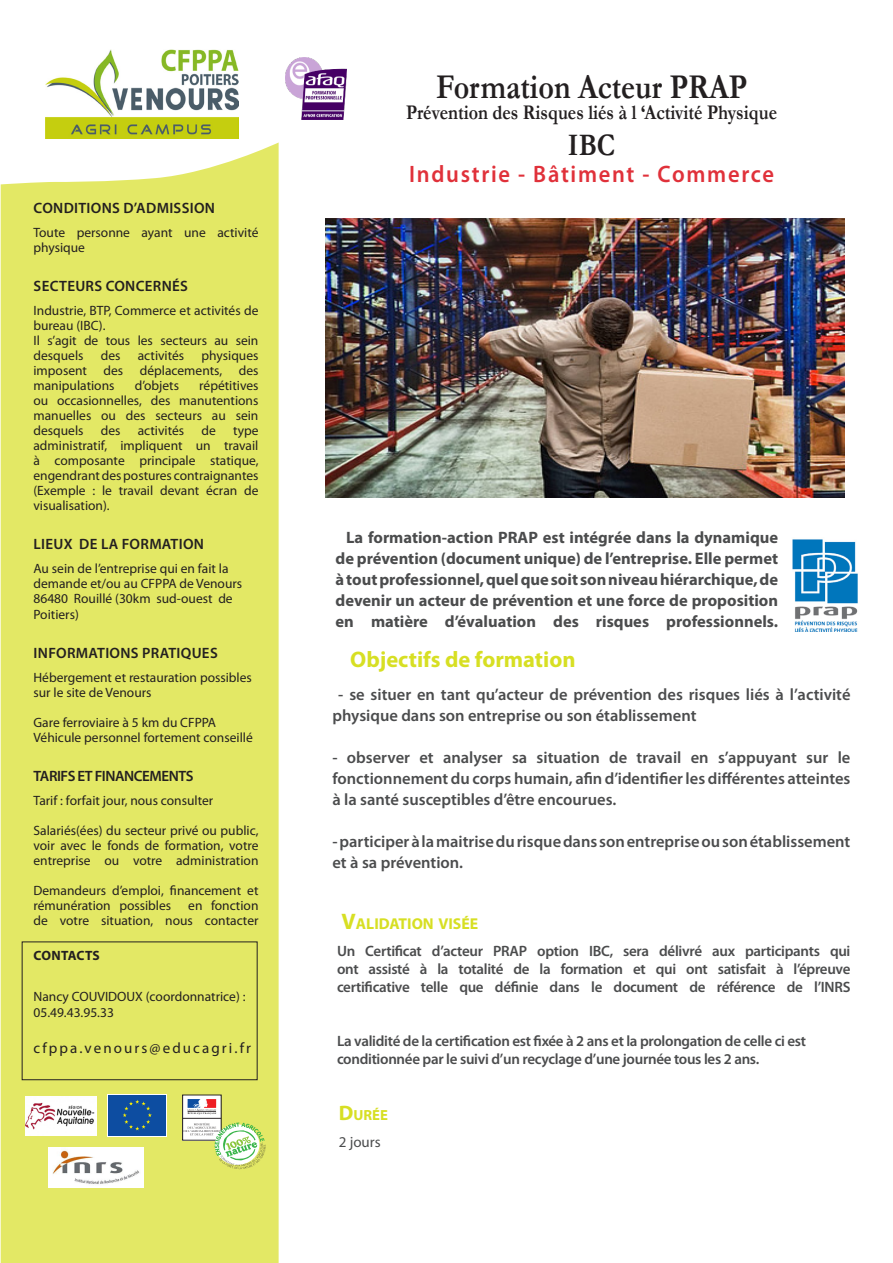
<style>
.page{position:relative;width:893px;height:1263px;background:#fff}
.page>*{position:absolute;margin:0;border:0;box-sizing:border-box;transform-origin:0 0}
.t1{font:700 35.1px "Garamond";color:#231f20;scale:.85 1}
.t2{font:700 31.65px "Garamond";color:#231f20;scale:.85 1}
.t3{font:600 23.85px "Myriad Pro";letter-spacing:.075em;color:#e0313a;scale:.94 1}
.t4{font:700 22.5px "Myriad Pro";color:#d7df23}
.t5{font:700 21px "Garamond";color:#231f20;scale:.85 1}
.t6{font:600 16.5px/21px "Myriad Pro";color:#4b4c4d}
.t7{font:700 16.5px/21px "Myriad Pro";color:#4b4c4d;text-align:justify}
.t8{font:700 15.75px "Myriad Pro";color:#d7df23}
.t9{font:600 15px/18px "Myriad Pro";letter-spacing:-.02em;color:#4b4c4d;text-align:justify}
.t10{font:600 15px "Myriad Pro";letter-spacing:.02em;color:#231f20}
.t11{font:15px "Myriad Pro";letter-spacing:.14em;color:#231f20}
.t12{font:600 15px "Myriad Pro";letter-spacing:-.03em;color:#231f20}
.t13{font:15px "Myriad Pro";color:#4b4c4d}
.t14{font:700 14.7px "Myriad Pro";color:#d7df23}
.t15{font:13.5px/15px "Myriad Pro";color:#231f20}
.t16{font:700 13.5px "Myriad Pro";letter-spacing:.01em;color:#231f20}
.s1{font-size:22.5px}
.s2{font-size:21px}
</style>
<div class="page">
<div style="left:1px;top:142px;width:278px;height:1121px;background:#e3e865"></div>
<div style="left:183px;top:1095px;width:38px;height:45px;background:#fff"></div>
<div style="left:182px;top:1095px;width:39px;height:45px;border:1px solid #231f20"></div>
<svg style="left:187px;top:1099px;width:29px;height:15px"></svg>
<hr style="left:183px;top:1118px;width:38px;height:1px;background:#231f20">
<svg style="left:183px;top:1122px;width:83px;height:47px"></svg>
<img style="left:26px;top:1096px;width:70px;height:39px">
<div style="left:22px;top:942px;width:235px;height:138px;border:1px solid #231f20"></div>
<div style="left:107px;top:1094px;width:60px;height:43px;background:#0d4da1"></div>
<svg style="left:123px;top:1100px;width:29px;height:30px"></svg>
<img style="left:45px;top:50px;width:193px;height:88px">
<img style="left:792px;top:539px;width:66px;height:92px">
<img style="left:49px;top:1148px;width:95px;height:39px">
<img style="left:285px;top:57px;width:62px;height:62px">
<img style="left:325px;top:218px;width:519px;height:279px">
<p class="t10" style="left:34px;top:199px;width:183px">CONDITIONS D’ADMISSION</p>
<p class="t15" style="left:33px;top:225px;width:226px">Toute personne ayant une activité physique</p>
<p class="t10" style="left:34px;top:277px;width:156px">SECTEURS CONCERNÉS</p>
<p class="t15" style="left:33px;top:303px;width:226px">Industrie, BTP, Commerce et activités de bureau (IBC).</p>
<p class="t15" style="left:33px;top:333px;width:226px">Il s’agit de tous les secteurs au sein desquels</p>
<p class="t15" style="left:33px;top:348px;width:227px;text-align:justify;text-indent:168px">physiques imposent des déplacements, des manipulations</p>
<p class="t15" style="left:101px;top:348px;width:21px">des</p>
<p class="t15" style="left:138px;top:348px;width:48px">activités</p>
<p class="t15" style="left:135px;top:378px;width:46px">d’objets</p>
<p class="t15" style="left:33px;top:378px;width:227px;text-align:justify;text-indent:166px">répétitives ou occasionnelles, des manutentions manuelles ou des secteurs au sein desquels</p>
<p class="t15" style="left:101px;top:423px;width:21px">des</p>
<p class="t15" style="left:138px;top:423px;width:48px">activités</p>
<p class="t15" style="left:201px;top:423px;width:16px">de</p>
<p class="t15" style="left:33px;top:423px;width:227px;text-align:justify;text-indent:200px">type administratif, impliquent un travail à composante principale statique, engendrant des postures contraignantes (Exemple : le travail devant écran de visualisation).</p>
<p class="t10" style="left:34px;top:535px;width:172px">LIEUX DE LA FORMATION</p>
<p class="t15" style="left:33px;top:561px;width:210px;line-height:15.5px">Au sein de l’entreprise qui en fait la demande et/ou au CFPPA de Venours<br>86480 Rouillé (30km sud-ouest de<br>Poitiers)</p>
<p class="t10" style="left:34px;top:644px;width:186px">INFORMATIONS PRATIQUES</p>
<p class="t15" style="left:33px;top:670px;width:220px">Hébergement et restauration possibles sur le site de Venours</p>
<p class="t15" style="left:33px;top:715px;width:184px">Gare ferroviaire à 5 km du CFPPA</p>
<p class="t15" style="left:33px;top:730px;width:221px">Véhicule personnel fortement conseillé</p>
<p class="t12" style="left:34px;top:767px;width:161px">TARIFS ET FINANCEMENTS</p>
<p class="t15" style="left:33px;top:793px;width:181px">Tarif : forfait jour, nous consulter</p>
<p class="t15" style="left:33px;top:823px;width:227px;text-align:justify">Salariés(ées) du secteur privé ou public, voir avec le fonds de formation, votre entreprise ou votre administration</p>
<p class="t15" style="left:33px;top:883px;width:227px">Demandeurs d’emploi, financement et rémunération possibles</p>
<p class="t15" style="left:33px;top:898px;width:227px;text-align:right">en fonction<br>de votre situation, nous contacter</p>
<p class="t16" style="left:34px;top:946px;width:68px">CONTACTS</p>
<p class="t15" style="left:33px;top:988px;width:214px;line-height:16.2px">Nancy COUVIDOUX (coordonnatrice) :<br>05.49.43.95.33</p>
<p class="t11" style="left:33px;top:1039px;width:219px">cfppa.venours@educagri.fr</p>
<p class="t1" style="left:436px;top:63px;width:368px">Formation Acteur PRAP</p>
<p class="t5" style="left:406px;top:98px;width:438px">Prévention des Risques liés à l ‘Activité Physique</p>
<p class="t2" style="left:568px;top:124px;width:57px">IBC</p>
<p class="t3" style="left:409px;top:159px;width:390px">Industrie - Bâtiment - Commerce</p>
<p class="t7" style="left:336px;top:526px;width:444px;text-indent:10px">La formation-action PRAP est intégrée dans la dynamique de prévention (document unique) de l’entreprise. Elle permet à tout professionnel, quel que soit son niveau hiérarchique, de devenir un acteur de prévention et une force de proposition en matière d’évaluation des risques professionnels.</p>
<p class="t4" style="left:350px;top:645px;width:227px">Objectifs de formation</p>
<p class="t6" style="left:332px;top:684px;width:520px;text-indent:6px">- se situer en tant qu’acteur de prévention des risques liés à l’activité physique dans son entreprise ou son établissement</p>
<p class="t6" style="left:332px;top:747px;width:519px;text-align:justify">- observer et analyser sa situation de travail en s’appuyant sur le fonctionnement du corps humain, afin d’identifier les différentes atteintes à la santé susceptibles d’être encourues.</p>
<p class="t6" style="left:332px;top:831px;width:519px">- participer à la maitrise du risque dans son entreprise ou son établissement et à sa prévention.</p>
<p class="t8" style="left:342px;top:913px;width:138px"><span class="s1">V</span>ALIDATION VISÉE</p>
<p class="t9" style="left:337px;top:941px;width:515px">Un Certificat d’acteur PRAP option IBC, sera délivré aux participants qui ont assisté à la totalité de la formation et qui ont satisfait à l’épreuve certificative telle que définie dans le document de référence de l’INRS</p>
<p class="t9" style="left:337px;top:1031px;width:471px">La validité de la certification est fixée à 2 ans et la prolongation de celle ci est conditionnée par le suivi d’un recyclage d’une journée tous les 2 ans.</p>
<p class="t14" style="left:339px;top:1106px;width:51px"><span class="s2">D</span>URÉE</p>
<p class="t13" style="left:339px;top:1133px;width:43px">2 jours</p>
</div>
